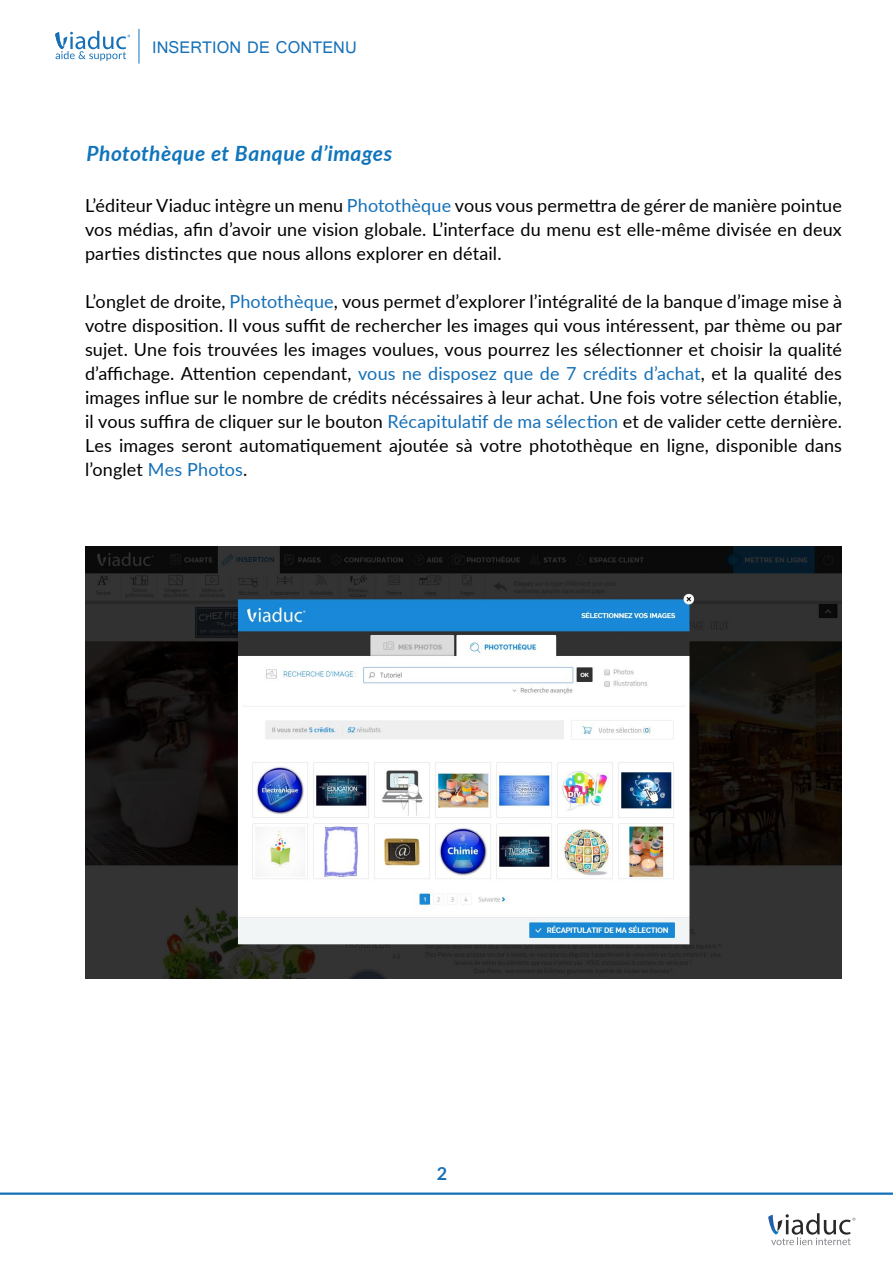
<style>
.page{position:relative;width:893px;height:1263px;background:#fff}
.page>*{position:absolute;margin:0;border:0;box-sizing:border-box;transform-origin:0 0}
.t1{font:italic 700 21px "Lato";letter-spacing:.025em;color:#1075bb}
.t2{font:18px/24px "Lato";letter-spacing:.005em;color:#000;text-align:justify}
.t3{font:18px "Raavi";letter-spacing:.01em;color:#1570b7}
.t4{font:700 18px "Lato";color:#1570b7}
.s1{color:#1570b7}
</style>
<div class="page">
<hr style="left:139px;top:29px;width:1px;height:35px;background:#1570b7">
<hr style="left:0;top:1192px;width:893px;height:3px;background:#1570b7">
<svg style="left:768px;top:1213px;width:87px;height:32px"></svg>
<svg style="left:55px;top:31px;width:75px;height:30px"></svg>
<img style="left:85px;top:546px;width:757px;height:432px">
<p class="t3" style="left:152px;top:36px;width:206px">INSERTION DE CONTENU</p>
<p class="t1" style="left:87px;top:138px;width:307px">Photothèque et Banque d’images</p>
<p class="t2" style="left:85px;top:193px;width:758px">L’éditeur Viaduc intègre un menu <span class="s1">Photothèque</span> vous vous permettra de gérer de manière pointue vos médias, afin d’avoir une vision globale. L’interface du menu est elle-même divisée en deux parties distinctes que nous allons explorer en détail.</p>
<p class="t2" style="left:85px;top:289px;width:758px">L’onglet de droite, <span class="s1">Photothèque</span>, vous permet d’explorer l’intégralité de la banque d’image mise à votre disposition. Il vous suffit de rechercher les images qui vous intéressent, par thème ou par sujet. Une fois trouvées les images voulues, vous pourrez les sélectionner et choisir la qualité d’affichage. Attention cependant, <span class="s1">vous ne disposez que de 7 crédits d’achat</span>, et la qualité des images influe sur le nombre de crédits nécéssaires à leur achat. Une fois votre sélection établie, il vous suffira de cliquer sur le bouton <span class="s1">Récapitulatif de ma sélection</span> et de valider cette dernière.<br>Les images seront automatiquement ajoutée sà votre photothèque en ligne, disponible dans l’onglet <span class="s1">Mes Photos</span>.</p>
<p class="t4" style="left:437px;top:1160px;width:12px">2</p>
</div>
